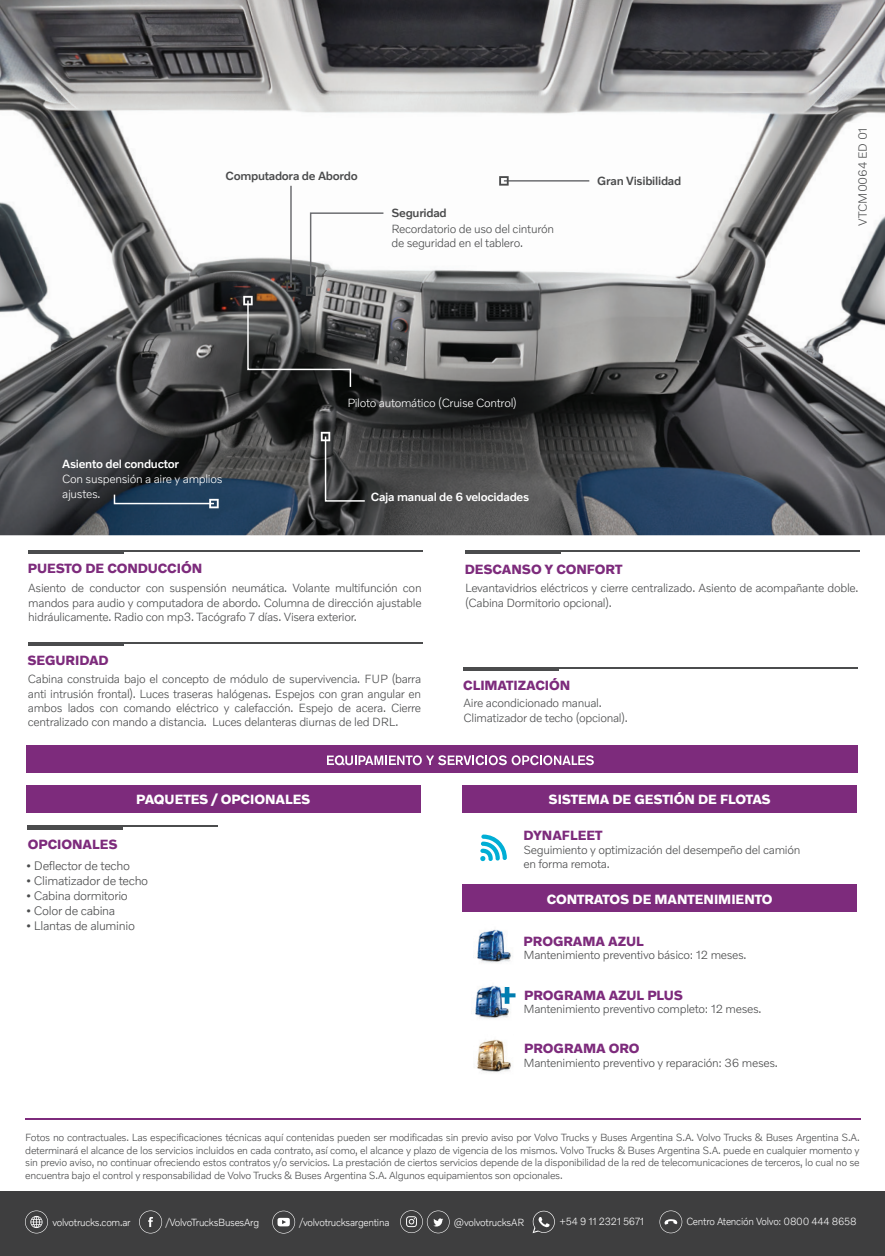
<style>
.page{position:relative;width:885px;height:1256px;background:#fff}
.page>*{position:absolute;margin:0;border:0;box-sizing:border-box;transform-origin:0 0}
.t1{font:700 13.5px "Volvo Novum";letter-spacing:-.005em;color:#7d2b7c}
.t2{font:700 13.5px "Volvo Novum";letter-spacing:-.005em;color:#fff}
.t3{font:300 12.45px "Volvo Novum";letter-spacing:-.025em;color:#4b4c4d}
.t4{font:300 12px/14.4px "Volvo Novum";letter-spacing:-.025em;color:#4b4c4d}
.t5{font:300 12px/14.4px "Volvo Novum";letter-spacing:-.025em;color:#fff}
.t6{font:500 12px "Volvo Novum";letter-spacing:-.025em;color:#4b4c4d}
.t7{font:500 12px "Volvo Novum";letter-spacing:-.025em;color:#fff}
.t8{font:300 10.5px/12.6px "Volvo Novum";letter-spacing:-.025em;color:#4b4c4d;text-align:justify}
.t9{font:300 10.5px "Volvo Novum";letter-spacing:-.025em;color:#fff;scale:.95 1}
</style>
<div class="page">
<img style="left:0;top:0;width:884px;height:535px">
<svg style="left:113px;top:493px;width:106px;height:15px;background:#3a556f"></svg>
<svg style="left:321px;top:432px;width:45px;height:70px;background:#4a4a4b"></svg>
<hr style="left:290px;top:186px;width:2px;height:101px;background:#6c6d70">
<svg style="left:243px;top:212px;width:142px;height:176px"></svg>
<hr style="left:504px;top:180px;width:85px;height:2px;background:#6c6d70">
<svg style="left:499px;top:176px;width:9px;height:10px"></svg>
<div style="left:26px;top:745px;width:831px;height:27px;background:#7d2b7c"></div>
<hr style="left:465px;top:550px;width:394px;height:1px;background:#4b4c4d">
<hr style="left:465px;top:550px;width:96px;height:3px;background:#4b4c4d">
<hr style="left:28px;top:550px;width:394px;height:1px;background:#4b4c4d">
<hr style="left:28px;top:550px;width:96px;height:3px;background:#4b4c4d">
<hr style="left:463px;top:667px;width:394px;height:1px;background:#4b4c4d">
<hr style="left:463px;top:667px;width:96px;height:3px;background:#4b4c4d">
<hr style="left:28px;top:642px;width:394px;height:1px;background:#4b4c4d">
<hr style="left:28px;top:642px;width:96px;height:3px;background:#4b4c4d">
<svg style="left:327px;top:755px;width:266px;height:10px"></svg>
<hr style="left:27px;top:825px;width:190px;height:2px;background:#4b4c4d">
<hr style="left:27px;top:826px;width:96px;height:3px;background:#4b4c4d">
<div style="left:0;top:1191px;width:884px;height:64px;background:#3e3e3f"></div>
<hr style="left:25px;top:1117px;width:835px;height:2px;background:#7d2b7c">
<svg style="left:139px;top:1210px;width:23px;height:23px"></svg>
<svg style="left:25px;top:1210px;width:23px;height:23px"></svg>
<svg style="left:400px;top:1210px;width:49px;height:23px"></svg>
<svg style="left:532px;top:1210px;width:22px;height:23px"></svg>
<svg style="left:272px;top:1210px;width:23px;height:23px"></svg>
<svg style="left:659px;top:1210px;width:23px;height:23px"></svg>
<div style="left:462px;top:785px;width:394px;height:27px;background:#7d2b7c"></div>
<div style="left:26px;top:785px;width:394px;height:27px;background:#7d2b7c"></div>
<div style="left:462px;top:884px;width:394px;height:27px;background:#7d2b7c"></div>
<svg style="left:480px;top:834px;width:27px;height:27px"></svg>
<img style="left:477px;top:929px;width:34px;height:34px">
<img style="left:477px;top:1039px;width:35px;height:34px">
<img style="left:475px;top:985px;width:35px;height:34px">
<svg style="left:501px;top:987px;width:14px;height:16px"></svg>
<p class="t6" style="left:225px;top:168px;width:134px">Computadora de Abordo</p>
<p class="t6" style="left:391px;top:205px;width:57px">Seguridad</p>
<p class="t4" style="left:391px;top:221px;width:164px">Recordatorio de uso del cinturón de seguridad en el tablero.</p>
<p class="t6" style="left:597px;top:173px;width:86px">Gran Visibilidad</p>
<p class="t7" style="left:62px;top:456px;width:118px">Asiento del conductor</p>
<p class="t5" style="left:62px;top:471px;width:162px">Con suspensión a aire y amplios ajustes.</p>
<p class="t5" style="left:347px;top:395px;width:171px">Piloto automático (Cruise Control)</p>
<p class="t7" style="left:371px;top:489px;width:160px">Caja manual de 6 velocidades</p>
<p class="t4" style="left:855px;top:226px;width:100px;rotate:-90deg">VTCM0064 ED 01</p>
<p class="t1" style="left:28px;top:560px;width:176px">PUESTO DE CONDUCCIÓN</p>
<p class="t4" style="left:28px;top:580px;width:395px;text-align:justify">Asiento de conductor con suspensión neumática. Volante multifunción con mandos para audio y computadora de abordo. Columna de dirección ajustable hidráulicamente. Radio con mp3. Tacógrafo 7 días. Visera exterior.</p>
<p class="t1" style="left:27px;top:652px;width:83px">SEGURIDAD</p>
<p class="t4" style="left:28px;top:671px;width:395px;text-align:justify">Cabina construida bajo el concepto de módulo de supervivencia. FUP (barra anti intrusión frontal). Luces traseras halógenas. Espejos con gran angular en ambos lados con comando eléctrico y calefacción. Espejo de acera. Cierre centralizado con mando a distancia. Luces delanteras diurnas de led DRL.</p>
<p class="t1" style="left:464px;top:560px;width:159px">DESCANSO Y CONFORT</p>
<p class="t4" style="left:465px;top:580px;width:395px">Levantavidrios eléctricos y cierre centralizado. Asiento de acompañante doble. (Cabina Dormitorio opcional).</p>
<p class="t1" style="left:463px;top:676px;width:109px">CLIMATIZACIÓN</p>
<p class="t4" style="left:463px;top:695px;width:166px">Aire acondicionado manual.<br>Climatizador de techo (opcional).</p>
<p class="t2" style="left:136px;top:791px;width:176px">PAQUETES / OPCIONALES</p>
<p class="t2" style="left:548px;top:791px;width:224px">SISTEMA DE GESTIÓN DE FLOTAS</p>
<p class="t1" style="left:28px;top:835px;width:91px">OPCIONALES</p>
<p class="t3" style="left:26px;top:857px;width:105px">• Deflector de techo</p>
<p class="t3" style="left:26px;top:872px;width:123px">• Climatizador de techo</p>
<p class="t3" style="left:26px;top:887px;width:103px">• Cabina dormitorio</p>
<p class="t3" style="left:26px;top:902px;width:91px">• Color de cabina</p>
<p class="t3" style="left:26px;top:917px;width:110px">• Llantas de aluminio</p>
<p class="t1" style="left:523px;top:826px;width:80px">DYNAFLEET</p>
<p class="t4" style="left:523px;top:841px;width:278px">Seguimiento y optimización del desempeño del camión en forma remota.</p>
<p class="t2" style="left:546px;top:890px;width:227px">CONTRATOS DE MANTENIMIENTO</p>
<p class="t1" style="left:523px;top:932px;width:122px">PROGRAMA AZUL</p>
<p class="t4" style="left:523px;top:947px;width:225px">Mantenimiento preventivo básico: 12 meses.</p>
<p class="t1" style="left:524px;top:987px;width:160px">PROGRAMA AZUL PLUS</p>
<p class="t4" style="left:523px;top:1001px;width:239px">Mantenimiento preventivo completo: 12 meses.</p>
<p class="t1" style="left:524px;top:1040px;width:117px">PROGRAMA ORO</p>
<p class="t4" style="left:523px;top:1055px;width:256px">Mantenimiento preventivo y reparación: 36 meses.</p>
<p class="t8" style="left:25px;top:1130px;width:835px">Fotos no contractuales. Las especificaciones técnicas aquí contenidas pueden ser modificadas sin previo aviso por Volvo Trucks y Buses Argentina S.A. Volvo Trucks &amp; Buses Argentina S.A. determinará el alcance de los servicios incluidos en cada contrato, así como, el alcance y plazo de vigencia de los mismos. Volvo Trucks &amp; Buses Argentina S.A. puede en cualquier momento y sin previo aviso, no continuar ofreciendo estos contratos y/o servicios. La prestación de ciertos servicios depende de la disponibilidad de la red de telecomunicaciones de terceros, lo cual no se encuentra bajo el control y responsabilidad de Volvo Trucks &amp; Buses Argentina S.A. Algunos equipamientos son opcionales.</p>
<p class="t9" style="left:52px;top:1215px;width:84px">volvotrucks.com.ar</p>
<p class="t9" style="left:166px;top:1215px;width:100px">/VolvoTrucksBusesArg</p>
<p class="t9" style="left:299px;top:1215px;width:96px">/volvotrucksargentina</p>
<p class="t9" style="left:454px;top:1215px;width:76px">@volvotrucksAR</p>
<p class="t9" style="left:559px;top:1214px;width:91px">+54 9 11 2321 5671</p>
<p class="t9" style="left:686px;top:1214px;width:181px">Centro Atención Volvo: 0800 444 8658</p>
</div>
